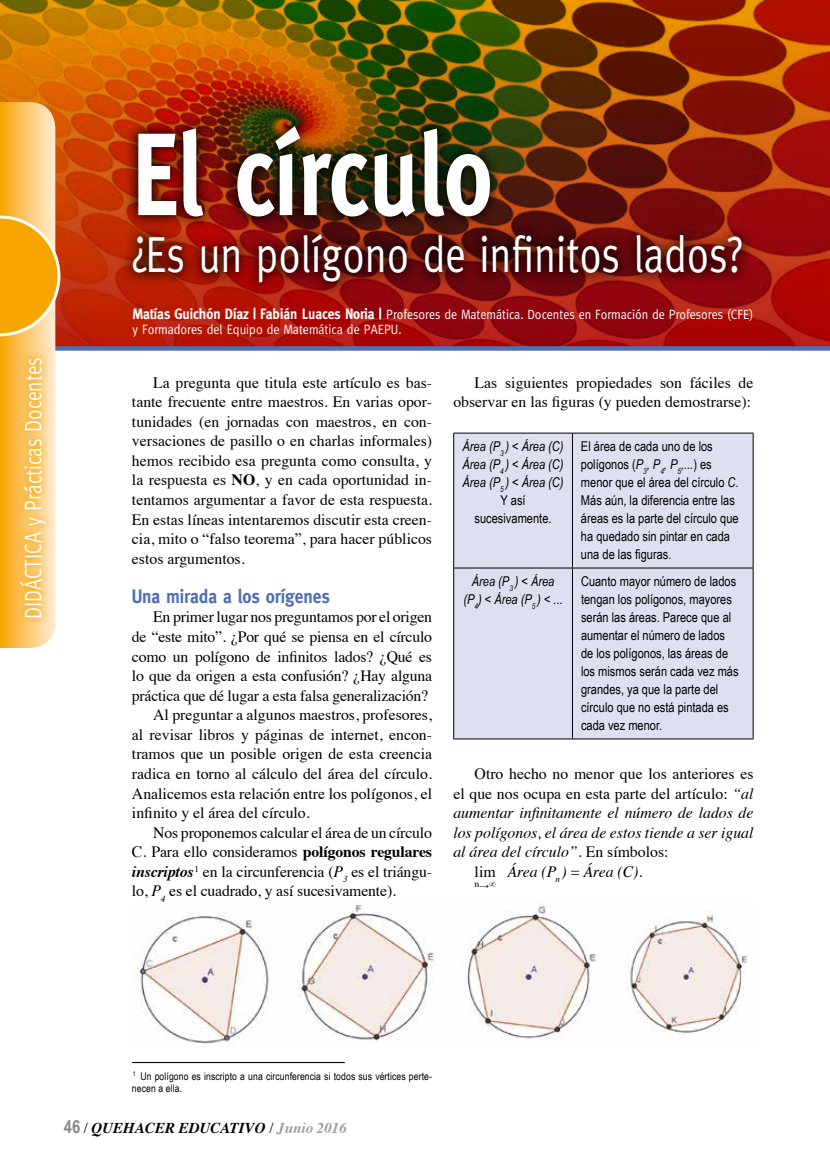
<style>
.page{position:relative;width:830px;height:1170px;background:#fff}
.page>*{position:absolute;margin:0;border:0;box-sizing:border-box;transform-origin:0 0}
.t1{font:700 117px "Meta";color:#fff;scale:.8 1}
.t2{font:51px "Meta";color:#fff;scale:.8 1}
.t3{font:24px "Meta";color:#fff;scale:.8 1}
.t4{font:700 19.5px "Meta";color:#516fb4;scale:.9 1}
.t5{font:15.75px/19.5px "Times";color:#000;text-align:justify}
.t6{font:italic 15.75px "Times";color:#000}
.t7{font:italic 700 15px "Times";color:#000}
.t8{font:13.5px/18px "Arial Narrow";color:#000}
.t9{font:13.5px/14.9px "Meta";color:#fff;scale:.9 1}
.t10{font:italic 13.5px/18px "Arial Narrow";color:#000;text-align:center}
.t11{font:10.5px/12.6px "Arial Narrow";letter-spacing:.01em;color:#000}
.t12{font:9.75px "Times New Roman";color:#000}
.s1{font-weight:700;font-size:15px}
.s2{font-weight:700}
.s3{font-weight:700;font-style:italic}
.s4{font-style:italic}
.s5{font-style:normal}
.s6{font-family:"Times"}
.s7{font-family:"Arial Narrow";font-style:normal;font-size:18px;color:#878787}
.s8{font-weight:400;font-style:normal}
.s9{color:#9d9d9c}
</style>
<div class="page">
<svg style="left:0;top:0;width:829px;height:351px;background:#9a3808"></svg>
<hr style="left:132px;top:1061px;width:212px;height:1px;background:#000">
<div style="left:454px;top:433px;width:298px;height:305px;background:#dee0f2"></div>
<hr style="left:453px;top:432px;width:119px;height:1px;background:#000">
<hr style="left:453px;top:433px;width:1px;height:134px;background:#000">
<hr style="left:572px;top:432px;width:181px;height:1px;background:#000">
<hr style="left:752px;top:433px;width:1px;height:134px;background:#000">
<hr style="left:453px;top:568px;width:1px;height:170px;background:#000">
<hr style="left:752px;top:568px;width:1px;height:170px;background:#000">
<hr style="left:453px;top:738px;width:119px;height:1px;background:#000">
<hr style="left:572px;top:738px;width:181px;height:1px;background:#000">
<hr style="left:572px;top:433px;width:1px;height:134px;background:#000">
<hr style="left:453px;top:567px;width:119px;height:1px;background:#000">
<hr style="left:572px;top:567px;width:181px;height:1px;background:#000">
<hr style="left:572px;top:568px;width:1px;height:170px;background:#000">
<img style="left:119px;top:113px;width:635px;height:182px">
<img style="left:135px;top:902px;width:612px;height:142px">
<svg style="left:0;top:102px;width:60px;height:546px;background:#f8bc50"></svg>
<svg style="left:12px;top:350px;width:41px;height:275px;background:#fbc669"></svg>
<h3 class="t3" style="left:19px;top:619px;width:329px;rotate:-90deg">DIDÁCTICA y Prácticas Docentes</h3>
<h1 class="t1" style="left:132px;top:107px;width:452px">El círculo</h1>
<h2 class="t2" style="left:132px;top:225px;width:763px">¿Es un polígono de infinitos lados?</h2>
<p class="t9" style="left:132px;top:307px;width:691px"><span class="s1">Matías Guichón Díaz | Fabián Luaces Noria |</span> Profesores de Matemática. Docentes en Formación de Profesores (CFE) y Formadores del Equipo de Matemática de PAEPU.</p>
<p class="t5" style="left:132px;top:371px;width:301px;text-indent:21px">La pregunta que titula este artículo es bas&shy;tante frecuente entre maestros. En varias opor&shy;tunidades (en jornadas con maestros, en con&shy;versaciones de pasillo o en charlas informales) hemos recibido esa pregunta como consulta, y la respuesta es <span class="s2">no</span> , y en cada oportunidad in&shy;tentamos argumentar a favor de esta respuesta.<br>En estas líneas intentaremos discutir esta creen&shy;cia, mito o “falso teorema”, para hacer públicos estos argumentos.</p>
<p class="t4" style="left:132px;top:584px;width:221px">Una mirada a los orígenes</p>
<p class="t5" style="left:153px;top:606px;width:280px">En primer lugar nos preguntamos por el origen</p>
<p class="t5" style="left:132px;top:625px;width:301px">de “este mito”. ¿Por qué se piensa en el círculo</p>
<p class="t5" style="left:132px;top:645px;width:301px">como un polígono de infinitos lados? ¿Qué es</p>
<p class="t5" style="left:132px;top:664px;width:301px">lo que da origen a esta confusión? ¿Hay alguna</p>
<p class="t5" style="left:132px;top:684px;width:297px">práctica que dé lugar a esta falsa generalización?</p>
<p class="t5" style="left:153px;top:703px;width:280px">Al preguntar a algunos maestros, profesores,</p>
<p class="t5" style="left:132px;top:723px;width:301px">al revisar libros y páginas de internet, encon-</p>
<p class="t5" style="left:132px;top:743px;width:301px">tramos que un posible origen de esta creencia</p>
<p class="t5" style="left:132px;top:762px;width:301px">radica en torno al cálculo del área del círculo.</p>
<p class="t5" style="left:132px;top:782px;width:301px">Analicemos esta relación entre los polígonos, el</p>
<p class="t5" style="left:132px;top:801px;width:179px">infinito y el área del círculo.</p>
<p class="t5" style="left:153px;top:821px;width:280px">Nos proponemos calcular el área de un círculo</p>
<p class="t5" style="left:132px;top:840px;width:301px">C. Para ello consideramos <span class="s2">polígonos regulares</span></p>
<p class="t5" style="left:132px;top:860px;width:301px"><span class="s3">inscriptos</span><sup>1</sup> en la circunferencia (<span class="s4">P</span><sub>3</sub> es el triángu-</p>
<p class="t5" style="left:132px;top:880px;width:265px">lo, <span class="s4">P</span><sub>4</sub> es el cuadrado, y así sucesivamente).</p>
<p class="t5" style="left:453px;top:371px;width:301px;text-align:right">Las siguientes propiedades son fáciles de observar en las figuras (y pueden demostrarse):</p>
<p class="t10" style="left:462px;top:437px;width:103px">Área (P<sub>3</sub> ) &lt; Área (C)<br>Área (P<sub>4</sub> ) &lt; Área (C)<br>Área (P<sub>5</sub> ) &lt; Área (C)<br><span class="s5">Y así sucesivamente.</span></p>
<p class="t8" style="left:580px;top:437px;width:159px">El área de cada uno de los polígonos (<span class="s4">P</span><sub>3</sub><span class="s4">, P</span><sub>4</sub><span class="s4">, P</span><sub>5</sub><span class="s4">,...</span>) es menor que el área del círculo <span class="s4">C</span>.<br>Más aún, la diferencia entre las áreas es la parte del círculo que ha quedado sin pintar en cada una de las figuras.</p>
<p class="t10" style="left:463px;top:572px;width:101px">Área (P<sub>3</sub> ) &lt; Área (P<sub>4</sub>) &lt; Área (P<sub>5</sub> ) &lt; ...</p>
<p class="t8" style="left:580px;top:572px;width:159px">Cuanto mayor número de lados tengan los polígonos, mayores serán las áreas. Parece que al aumentar el número de lados de los polígonos, las áreas de los mismos serán cada vez más grandes, ya que la parte del círculo que no está pintada es cada vez menor.</p>
<p class="t5" style="left:474px;top:762px;width:280px">Otro hecho no menor que los anteriores es</p>
<p class="t5" style="left:453px;top:782px;width:301px">el que nos ocupa en esta parte del artículo: <span class="s4">“al</span></p>
<p class="t6" style="left:453px;top:799px;width:301px">aumentar infinitamente el número de lados de</p>
<p class="t6" style="left:453px;top:818px;width:301px">los polígonos, el área de estos tiende a ser igual</p>
<p class="t6" style="left:453px;top:838px;width:216px">al área del círculo”. <span class="s5">En símbolos:</span></p>
<p class="t6" style="left:474px;top:857px;width:169px"><span class="s5">lim</span> Área (P<sub>n</sub> ) <span class="s5">=</span> Área (C)<span class="s5">.</span></p>
<p class="t12" style="left:474px;top:878px;width:23px"><span class="s6">n</span>→∞</p>
<p class="t11" style="left:132px;top:1068px;width:301px"><sup>1</sup> Un polígono es inscripto a una circunferencia si todos sus vértices perte&shy;necen a ella.</p>
<p class="t7" style="left:64px;top:1113px;width:284px"><span class="s7">46</span> <span class="s8">/</span> QUEHACER EDUCATIVO <span class="s8">/</span> <span class="s9">Junio 2016</span></p>
</div>
